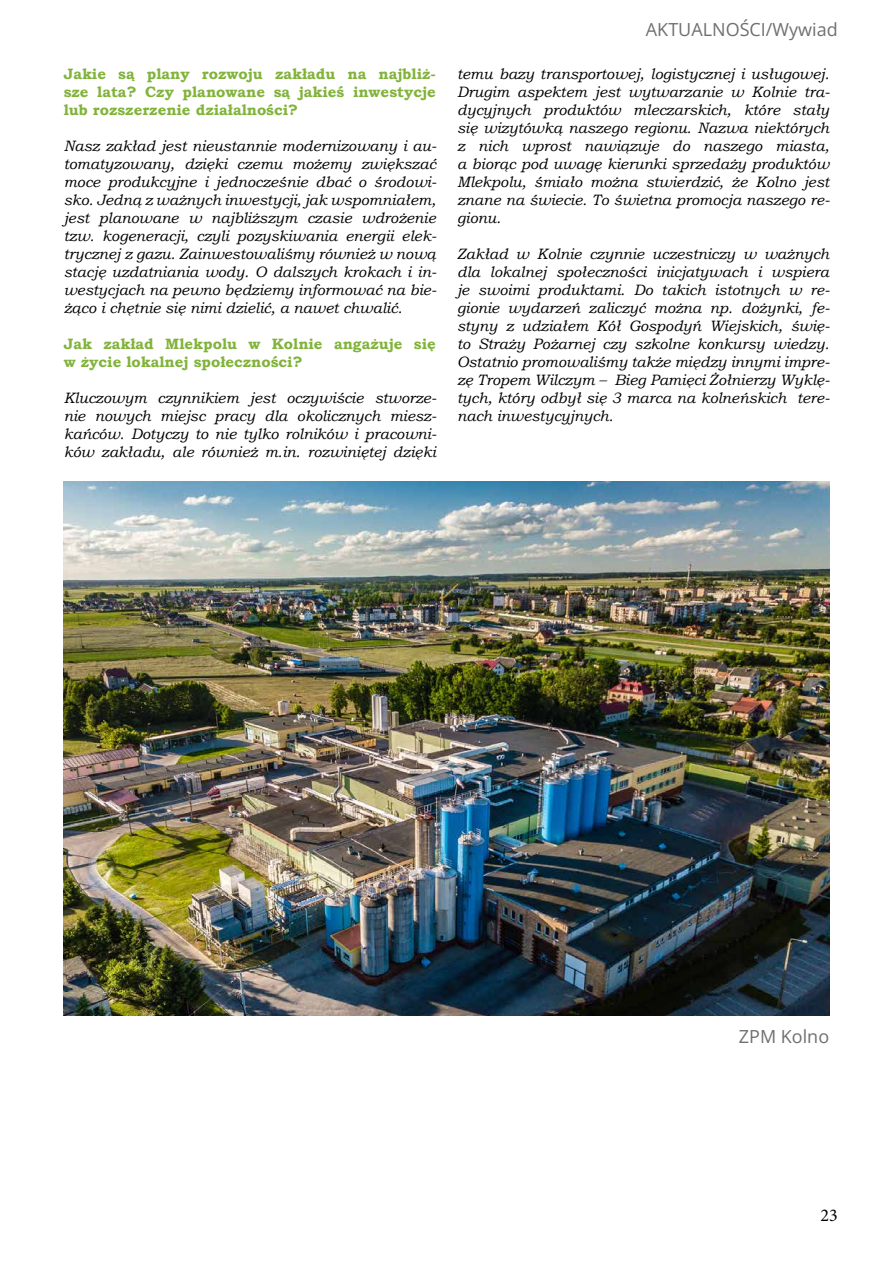
<style>
.page{position:relative;width:893px;height:1263px;background:#fff}
.page>*{position:absolute;margin:0;border:0;box-sizing:border-box;transform-origin:0 0}
.t1{font:18px "Open Sans";color:#706f6f}
.t2{font:18px "Minion Pro";color:#000}
.t3{font:italic 15px/18px "Bookman Old Style";color:#000;text-align:justify}
.t4{font:700 15px/18px "Bookman Old Style";color:#81b33a;text-align:justify}
</style>
<div class="page">
<img style="left:64px;top:482px;width:765px;height:533px">
<p class="t4" style="left:64px;top:65px;width:374px">Jakie są plany rozwoju zakładu na najbliż&shy;sze lata? Czy planowane są jakieś inwestycje lub rozszerzenie działalności?</p>
<p class="t3" style="left:64px;top:136px;width:374px">Nasz zakład jest nieustannie modernizowany i au&shy;tomatyzowany, dzięki czemu możemy zwiększać moce produkcyjne i jednocześnie dbać o środowi&shy;sko. Jedną z ważnych inwestycji, jak wspomniałem, jest planowane w najbliższym czasie wdrożenie tzw. kogeneracji, czyli pozyskiwania energii elek&shy;trycznej z gazu. Zainwestowaliśmy również w nową stację uzdatniania wody. O dalszych krokach i in&shy;westycjach na pewno będziemy informować na bie&shy;żąco i chętnie się nimi dzielić, a nawet chwalić.</p>
<p class="t4" style="left:64px;top:335px;width:374px">Jak zakład Mlekpolu w Kolnie angażuje się w życie lokalnej społeczności?</p>
<p class="t3" style="left:64px;top:388px;width:374px">Kluczowym czynnikiem jest oczywiście stworze&shy;nie nowych miejsc pracy dla okolicznych miesz&shy;kańców. Dotyczy to nie tylko rolników i pracowni&shy;ków zakładu, ale również m.in. rozwiniętej dzięki</p>
<p class="t1" style="left:646px;top:17px;width:193px">AKTUALNOŚCI/Wywiad</p>
<p class="t3" style="left:457px;top:64px;width:374px">temu bazy transportowej, logistycznej i usługowej.<br>Drugim aspektem jest wytwarzanie w Kolnie tra&shy;dycyjnych produktów mleczarskich, które stały się wizytówką naszego regionu. Nazwa niektórych z nich wprost nawiązuje do naszego miasta, a biorąc pod uwagę kierunki sprzedaży produktów Mlekpolu, śmiało można stwierdzić, że Kolno jest znane na świecie. To świetna promocja naszego re&shy;gionu.</p>
<p class="t3" style="left:457px;top:244px;width:374px">Zakład w Kolnie czynnie uczestniczy w ważnych dla lokalnej społeczności inicjatywach i wspiera je swoimi produktami. Do takich istotnych w re&shy;gionie wydarzeń zaliczyć można np. dożynki, fe&shy;styny z udziałem Kół Gospodyń Wiejskich, świę&shy;to Straży Pożarnej czy szkolne konkursy wiedzy.<br>Ostatnio promowaliśmy także między innymi impre&shy;zę Tropem Wilczym – Bieg Pamięci Żołnierzy Wyklę&shy;tych, który odbył się 3 marca na kolneńskich tere&shy;nach inwestycyjnych.</p>
<p class="t1" style="left:739px;top:1024px;width:92px">ZPM Kolno</p>
<p class="t2" style="left:820px;top:1203px;width:19px">23</p>
</div>
